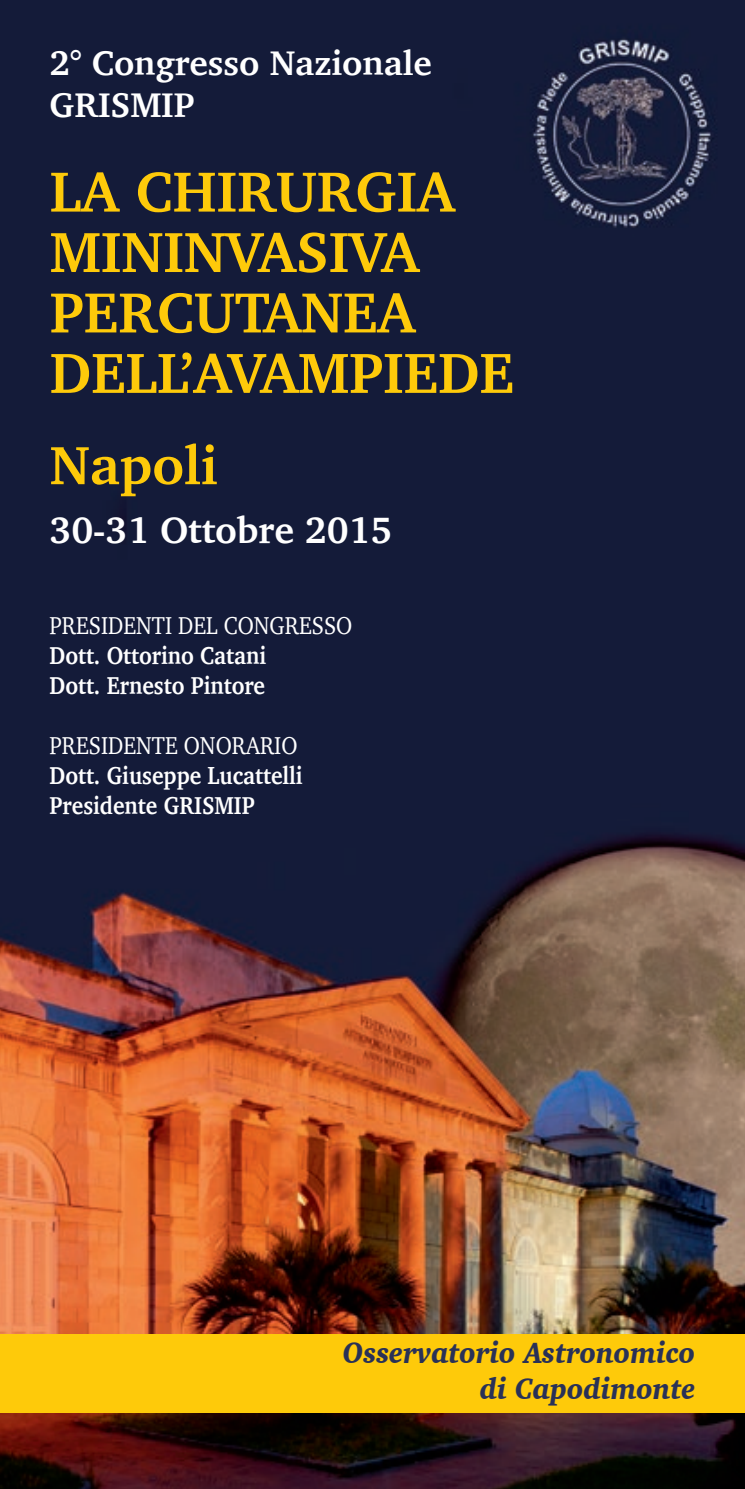
<style>
.page{position:relative;width:745px;height:1489px;background:#fff}
.page>*{position:absolute;margin:0;border:0;box-sizing:border-box;transform-origin:0 0}
.t1{font:700 57.75px/60.5px "Charter";color:#feca0a}
.t2{font:700 55px "Charter";color:#feca0a}
.t3{font:700 37.5px "Charter";color:#fff}
.t4{font:700 35px/42px "Charter";color:#fff}
.t5{font:italic 900 30px/36px "Charter";color:#293157;text-align:right;scale:.88 1}
.t6{font:700 25px/30px "Charter";color:#fff;scale:.88 1}
.t7{font:25px "Charter";color:#fff;scale:.88 1}
</style>
<div class="page">
<img style="left:0;top:0;width:744px;height:1488px">
<div style="left:0;top:1334px;width:744px;height:78px;background:#feca0a"></div>
<h3 class="t4" style="left:50px;top:41px;width:383px">2° Congresso Nazionale<br>GRISMIP</h3>
<h1 class="t1" style="left:50px;top:161px;width:465px">LA CHIRURGIA<br>MININVASIVA<br>PERCUTANEA<br>DELL’AVAMPIEDE</h1>
<h2 class="t2" style="left:50px;top:418px;width:169px">Napoli</h2>
<h3 class="t3" style="left:50px;top:498px;width:344px">30-31 Ottobre 2015</h3>
<p class="t7" style="left:50px;top:604px;width:345px">PRESIDENTI DEL CONGRESSO</p>
<p class="t6" style="left:50px;top:640px;width:247px">Dott. Ottorino Catani<br>Dott. Ernesto Pintore</p>
<p class="t7" style="left:50px;top:724px;width:283px">PRESIDENTE ONORARIO</p>
<p class="t6" style="left:50px;top:760px;width:289px">Dott. Giuseppe Lucattelli<br>Presidente GRISMIP</p>
<p class="t5" style="left:342px;top:1333px;width:402px">Osservatorio Astronomico di Capodimonte</p>
</div>
